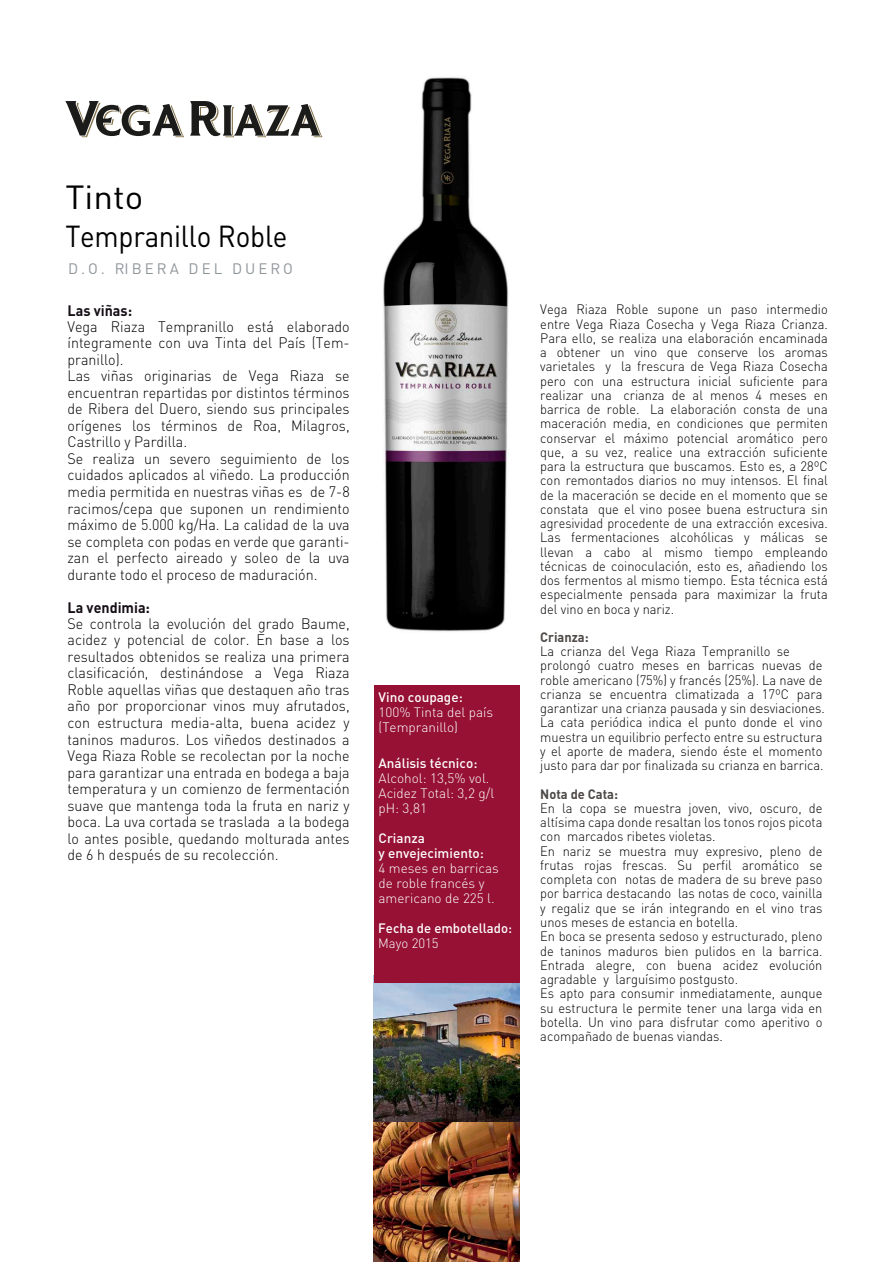
<style>
.page{position:relative;width:893px;height:1262px;background:#fff}
.page>*{position:absolute;margin:0;border:0;box-sizing:border-box;transform-origin:0 0}
.t1{font:33px "DIN";color:#000;scale:1.06 1}
.t2{font:30px "DIN";letter-spacing:-.01em;color:#000;scale:.92 1}
.t3{font:300 15px/16.5px "DIN";color:#000;scale:.95 1}
.t4{font:700 15px "DIN";color:#150e15;scale:.95 1}
.t5{font:15px "DIN";letter-spacing:.2em;color:#8e9599}
.t6{font:300 13.5px/14.2px "DIN";color:#000;scale:.95 1}
.t7{font:300 13.5px/15px "DIN";color:#fff}
.t8{font:500 13.5px/15px "DIN";color:#fff}
.t9{font:700 13.5px "DIN";color:#4d4947;scale:.95 1}
</style>
<div class="page">
<img style="left:383px;top:77px;width:126px;height:555px">
<img style="left:373px;top:982px;width:146px;height:280px">
<div style="left:373px;top:685px;width:146px;height:297px;background:#961134"></div>
<svg style="left:65px;top:101px;width:119px;height:36px"></svg>
<svg style="left:190px;top:101px;width:132px;height:36px"></svg>
<h1 class="t1" style="left:65px;top:176px;width:75px">Tinto</h1>
<h2 class="t2" style="left:65px;top:217px;width:243px">Tempranillo Roble</h2>
<p class="t5" style="left:68px;top:259px;width:226px">D.O. RIBERA DEL DUERO</p>
<p class="t4" style="left:68px;top:300px;width:69px">Las viñas:</p>
<p class="t3" style="left:68px;top:318px;width:298px">Vega Riaza Tempranillo está elaborado íntegramente con uva Tinta del País (Tem&shy;pranillo).<br>Las viñas originarias de Vega Riaza se encuentran repartidas por distintos términos de Ribera del Duero, siendo sus principales orígenes los términos de Roa, Milagros, Castrillo y Pardilla.<br>Se realiza un severo seguimiento de los cuidados aplicados al viñedo. La producción media permitida en nuestras viñas es de 7-8 racimos/cepa que suponen un rendimiento máximo de 5.000 kg/Ha. La calidad de la uva se completa con podas en verde que garanti&shy;zan el perfecto aireado y soleo de la uva durante todo el proceso de maduración.</p>
<p class="t4" style="left:68px;top:597px;width:88px">La vendimia:</p>
<p class="t3" style="left:68px;top:615px;width:298px;text-align:justify">Se controla la evolución del grado Baume, acidez y potencial de color. En base a los resultados obtenidos se realiza una primera clasificación, destinándose a Vega Riaza Roble aquellas viñas que destaquen año tras año por proporcionar vinos muy afrutados, con estructura media-alta, buena acidez y taninos maduros. Los viñedos destinados a Vega Riaza Roble se recolectan por la noche para garantizar una entrada en bodega a baja temperatura y un comienzo de fermentación suave que mantenga toda la fruta en nariz y boca. La uva cortada se traslada a la bodega lo antes posible, quedando molturada antes de 6 h después de su recolección.</p>
<p class="t8" style="left:378px;top:689px;width:86px">Vino coupage:</p>
<p class="t7" style="left:378px;top:704px;width:116px">100% Tinta del país (Tempranillo)</p>
<p class="t8" style="left:378px;top:755px;width:100px">Análisis técnico:</p>
<p class="t7" style="left:378px;top:770px;width:117px">Alcohol: 13,5% vol.<br>Acidez Total: 3,2 g/l pH: 3,81</p>
<p class="t8" style="left:378px;top:830px;width:107px">Crianza<br>y envejecimiento:</p>
<p class="t7" style="left:378px;top:860px;width:122px">4 meses en barricas de roble francés y americano de 225 l.</p>
<p class="t8" style="left:378px;top:920px;width:135px">Fecha de embotellado:</p>
<p class="t7" style="left:378px;top:935px;width:62px">Mayo 2015</p>
<p class="t6" style="left:540px;top:302px;width:304px;text-align:justify">Vega Riaza Roble supone un paso intermedio entre Vega Riaza Cosecha y Vega Riaza Crianza.<br>Para ello, se realiza una elaboración encaminada a obtener un vino que conserve los aromas varietales y la frescura de Vega Riaza Cosecha pero con una estructura inicial suficiente para realizar una crianza de al menos 4 meses en barrica de roble. La elaboración consta de una maceración media, en condiciones que permiten conservar el máximo potencial aromático pero que, a su vez, realice una extracción suficiente para la estructura que buscamos. Esto es, a 28ºC con remontados diarios no muy intensos. El final de la maceración se decide en el momento que se constata que el vino posee buena estructura sin agresividad procedente de una extracción excesiva.<br>Las fermentaciones alcohólicas y málicas se llevan a cabo al mismo tiempo empleando técnicas de coinoculación, esto es, añadiendo los dos fermentos al mismo tiempo. Esta técnica está especialmente pensada para maximizar la fruta del vino en boca y nariz.</p>
<p class="t9" style="left:540px;top:628px;width:53px">Crianza:</p>
<p class="t6" style="left:540px;top:644px;width:301px">La crianza del Vega Riaza Tempranillo se prolongó cuatro meses en barricas nuevas de roble americano (75%) y francés (25%). La nave de crianza se encuentra climatizada a 17ºC para garantizar una crianza pausada y sin desviaciones.<br>La cata periódica indica el punto donde el vino muestra un equilibrio perfecto entre su estructura y el aporte de madera, siendo éste el momento justo para dar por finalizada su crianza en barrica.</p>
<p class="t9" style="left:540px;top:785px;width:83px">Nota de Cata:</p>
<p class="t6" style="left:540px;top:800px;width:298px">En la copa se muestra joven, vivo, oscuro, de altísima capa donde resaltan los tonos rojos picota con marcados ribetes violetas.<br>En nariz se muestra muy expresivo, pleno de frutas rojas frescas. Su perfil aromático se completa con notas de madera de su breve paso por barrica destacando las notas de coco, vainilla y regaliz que se irán integrando en el vino tras unos meses de estancia en botella.<br>En boca se presenta sedoso y estructurado, pleno de taninos maduros bien pulidos en la barrica.<br>Entrada alegre, con buena acidez evolución agradable y larguísimo postgusto.<br>Es apto para consumir inmediatamente, aunque su estructura le permite tener una larga vida en botella. Un vino para disfrutar como aperitivo o acompañado de buenas viandas.</p>
</div>
